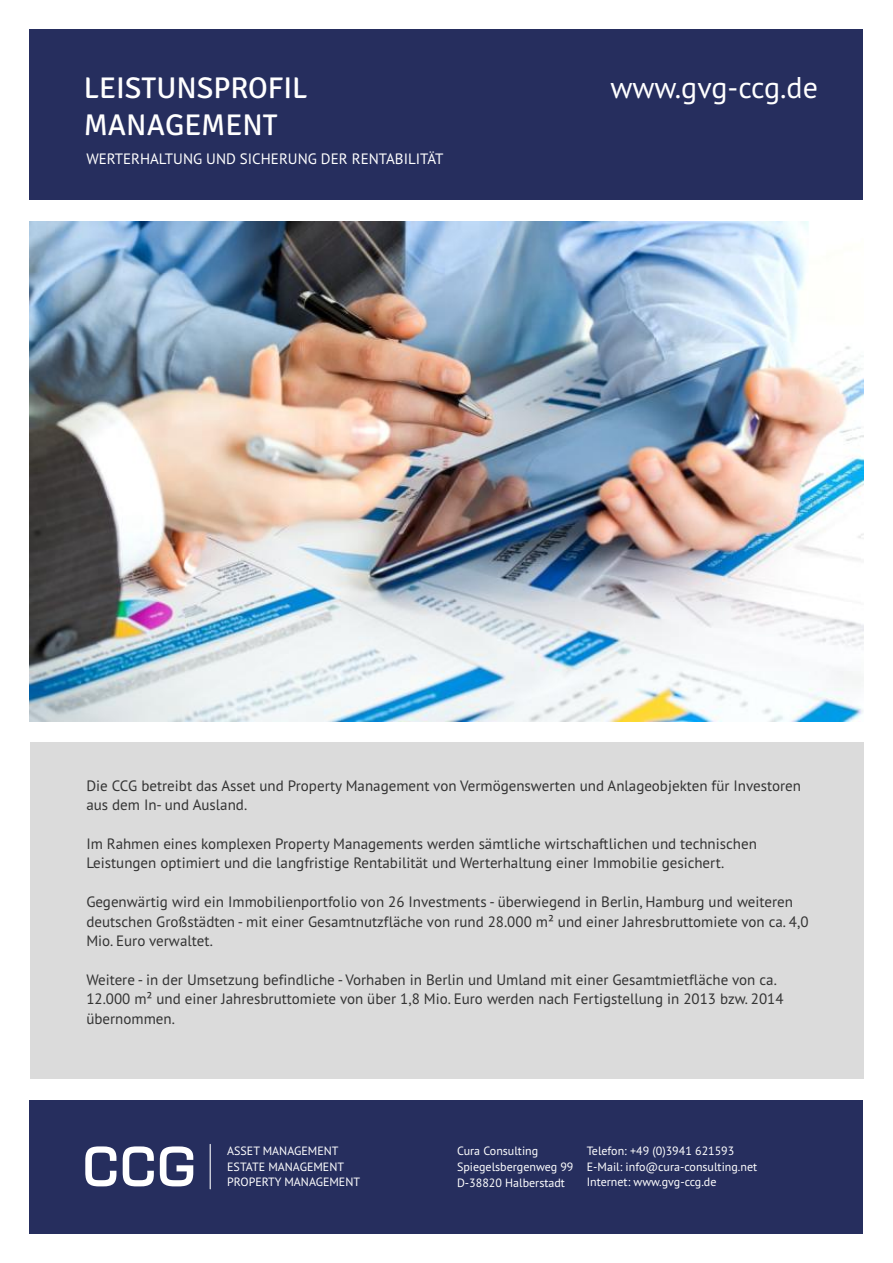
<style>
.page{position:relative;width:893px;height:1263px;background:#fff}
.page>*{position:absolute;margin:0;border:0;box-sizing:border-box;transform-origin:0 0}
.t1{font:30px/36.9px "Signika";color:#fff}
.t2{font:30px "PT Sans";color:#fff}
.t3{font:15px/19.4px "PT Sans";color:#333}
.t4{font:15px "PT Sans";color:#fff}
.t5{font:12px/15.6px "PT Sans";color:#fff}
</style>
<div class="page">
<div style="left:30px;top:1100px;width:833px;height:133px;background:#262e5e"></div>
<hr style="left:210px;top:1144px;width:1px;height:45px;background:#fff">
<svg style="left:160px;top:1146px;width:33px;height:40px"></svg>
<svg style="left:123px;top:1146px;width:31px;height:40px"></svg>
<svg style="left:85px;top:1146px;width:31px;height:40px"></svg>
<div style="left:30px;top:30px;width:833px;height:170px;background:#262e5e"></div>
<div style="left:30px;top:742px;width:833px;height:337px;background:#dbdbdb"></div>
<img style="left:30px;top:221px;width:833px;height:501px">
<h1 class="t1" style="left:84px;top:70px;width:225px">LEISTUNSPROFIL<br>MANAGEMENT</h1>
<p class="t4" style="left:86px;top:153px;width:359px">WERTERHALTUNG UND SICHERUNG DER RENTABILITÄT</p>
<h1 class="t2" style="left:610px;top:75px;width:209px">www.gvg-ccg.de</h1>
<p class="t3" style="left:86px;top:777px;width:716px">Die CCG betreibt das Asset und Property Management von Vermögenswerten und Anlageobjekten für Investoren aus dem In- und Ausland.</p>
<p class="t3" style="left:86px;top:835px;width:672px">Im Rahmen eines komplexen Property Managements werden sämtliche wirtschaftlichen und technischen<br>Leistungen optimiert und die langfristige Rentabilität und Werterhaltung einer Immobilie gesichert.</p>
<p class="t3" style="left:86px;top:893px;width:724px">Gegenwärtig wird ein Immobilienportfolio von 26 Investments - überwiegend in Berlin, Hamburg und weiteren deutschen Großstädten - mit einer Gesamtnutzfläche von rund 28.000 m² und einer Jahresbruttomiete von ca. 4,0<br>Mio. Euro verwaltet.</p>
<p class="t3" style="left:86px;top:971px;width:699px">Weitere - in der Umsetzung befindliche - Vorhaben in Berlin und Umland mit einer Gesamtmietfläche von ca.<br>12.000 m² und einer Jahresbruttomiete von über 1,8 Mio. Euro werden nach Fertigstellung in 2013 bzw. 2014 übernommen.</p>
<p class="t5" style="left:227px;top:1144px;width:113px">ASSET MANAGEMENT</p>
<p class="t5" style="left:227px;top:1160px;width:134px">ESTATE MANAGEMENT<br>PROPERTY MANAGEMENT</p>
<p class="t5" style="left:457px;top:1144px;width:118px">Cura Consulting<br>Spiegelsbergenweg 99<br>D-38820 Halberstadt</p>
<p class="t5" style="left:587px;top:1144px;width:172px">Telefon: +49 (0)3941 621593<br>E-Mail: info@cura-consulting.net<br>Internet: www.gvg-ccg.de</p>
</div>
